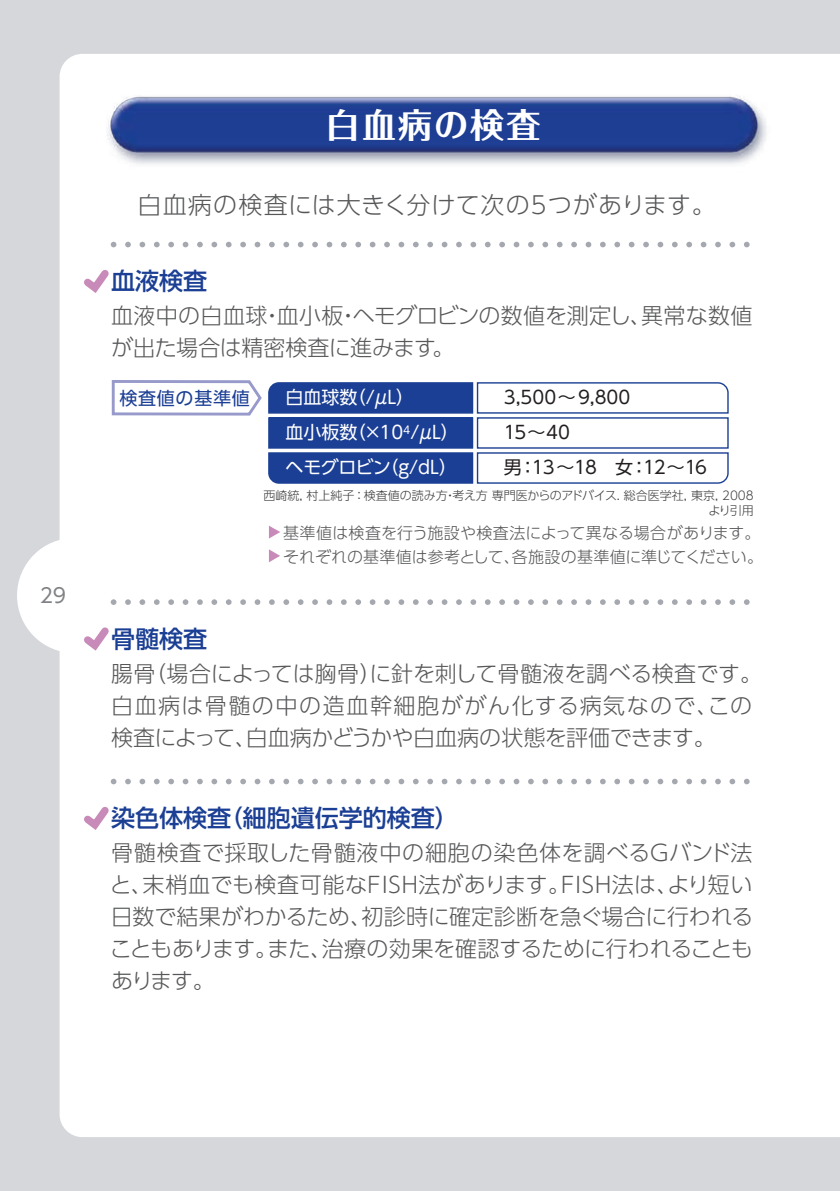
<style>
.page{position:relative;width:840px;height:1191px;background:#fff}
.page>*{position:absolute;margin:0;border:0;box-sizing:border-box;transform-origin:0 0}
.t1{font:700 34px "Folk Pro";letter-spacing:.06em;color:#fff}
.t2{font:300 24px "UD Shin Go Pro";letter-spacing:.03em;color:#57585a}
.t3{font:500 24px "UD Shin Go Pro";color:#1b3f94}
.t4{font:300 22px/32px "UD Shin Go Pro";letter-spacing:-.005em;color:#57585a}
.t5{font:20px "UD Shin Go Pro";color:#808285}
.t6{font:18px/35px "UD Shin Go Pro";color:#fff}
.t7{font:18px/35px "UD Shin Go Pro";letter-spacing:-.025em;color:#231f20}
.t8{font:18px "UD Shin Go Pro";letter-spacing:.04em;color:#1b3f94}
.t9{font:300 16px/24px "UD Shin Go Pro";letter-spacing:.005em;color:#57585a}
.t10{font:300 12px/14.4px "UD Shin Go Pro";color:#3e3e3f;text-align:right}
</style>
<div class="page">
<div style="left:0;top:0;width:839px;height:1191px;background:#d5d7db"></div>
<div style="left:60px;top:54px;width:779px;height:1083px;background:#fff"></div>
<div style="left:17px;top:538px;width:115px;height:115px;background:#fff;border-radius:50%"></div>
<img style="left:90px;top:79px;width:698px;height:95px">
<svg style="left:113px;top:242px;width:641px;height:5px;background:#e0e2e4"></svg>
<div style="left:269px;top:418px;width:203px;height:30px;background:#1b3f94"></div>
<div style="left:268px;top:417px;width:205px;height:32px;border:1px solid #1b3f94"></div>
<svg style="left:267px;top:451px;width:462px;height:33px;background:#93a4cc"></svg>
<svg style="left:269px;top:549px;width:11px;height:13px"></svg>
<svg style="left:269px;top:525px;width:11px;height:13px"></svg>
<svg style="left:110px;top:378px;width:619px;height:40px;background:#b4bfdb"></svg>
<svg style="left:77px;top:263px;width:38px;height:35px"></svg>
<svg style="left:113px;top:599px;width:641px;height:6px;background:#e4e5e7"></svg>
<svg style="left:77px;top:627px;width:38px;height:29px"></svg>
<svg style="left:113px;top:778px;width:641px;height:6px;background:#e5e6e8"></svg>
<svg style="left:77px;top:800px;width:38px;height:35px"></svg>
<p class="t5" style="left:40px;top:579px;width:28px">29</p>
<h1 class="t1" style="left:326px;top:96px;width:216px">白血病の検査</h1>
<p class="t2" style="left:137px;top:185px;width:579px">白血病の検査には大きく分けて次の5つがあります。</p>
<p class="t3" style="left:111px;top:262px;width:97px">血液検査</p>
<p class="t4" style="left:111px;top:299px;width:642px">血液中の白血球・血小板・ヘモグロビンの数値を測定し、異常な数値が出た場合は精密検査に進みます。</p>
<p class="t8" style="left:119px;top:383px;width:132px">検査値の基準値</p>
<p class="t6" style="left:285px;top:379px;width:175px">白血球数（/μL）<br>血小板数（×10<sup>4</sup>/μL）ヘモグロビン（g/dL）</p>
<p class="t7" style="left:503px;top:379px;width:205px">3,500～9,800<br>15～40<br>男：13～18　女：12～16</p>
<p class="t10" style="left:263px;top:488px;width:491px">西崎統, 村上純子：検査値の読み方・考え方 専門医からのアドバイス. 総合医学社, 東京, 2008より引用</p>
<p class="t9" style="left:283px;top:520px;width:481px">基準値は検査を行う施設や検査法によって異なる場合があります。それぞれの基準値は参考として、各施設の基準値に準じてください。</p>
<p class="t3" style="left:111px;top:619px;width:97px">骨髄検査</p>
<p class="t4" style="left:111px;top:656px;width:652px">腸骨（場合によっては胸骨）に針を刺して骨髄液を調べる検査です。白血病は骨髄の中の造血幹細胞ががん化する病気なので、この検査によって、白血病かどうかや白血病の状態を評価できます。</p>
<p class="t3" style="left:111px;top:798px;width:349px">染色体検査（細胞遺伝学的検査）</p>
<p class="t4" style="left:110px;top:836px;width:645px;text-align:justify">骨髄検査で採取した骨髄液中の細胞の染色体を調べるGバンド法と、末梢血でも検査可能なFISH法があります。FISH法は、より短い日数で結果がわかるため、初診時に確定診断を急ぐ場合に行われることもあります。また、治療の効果を確認するために行われることもあります。</p>
</div>
